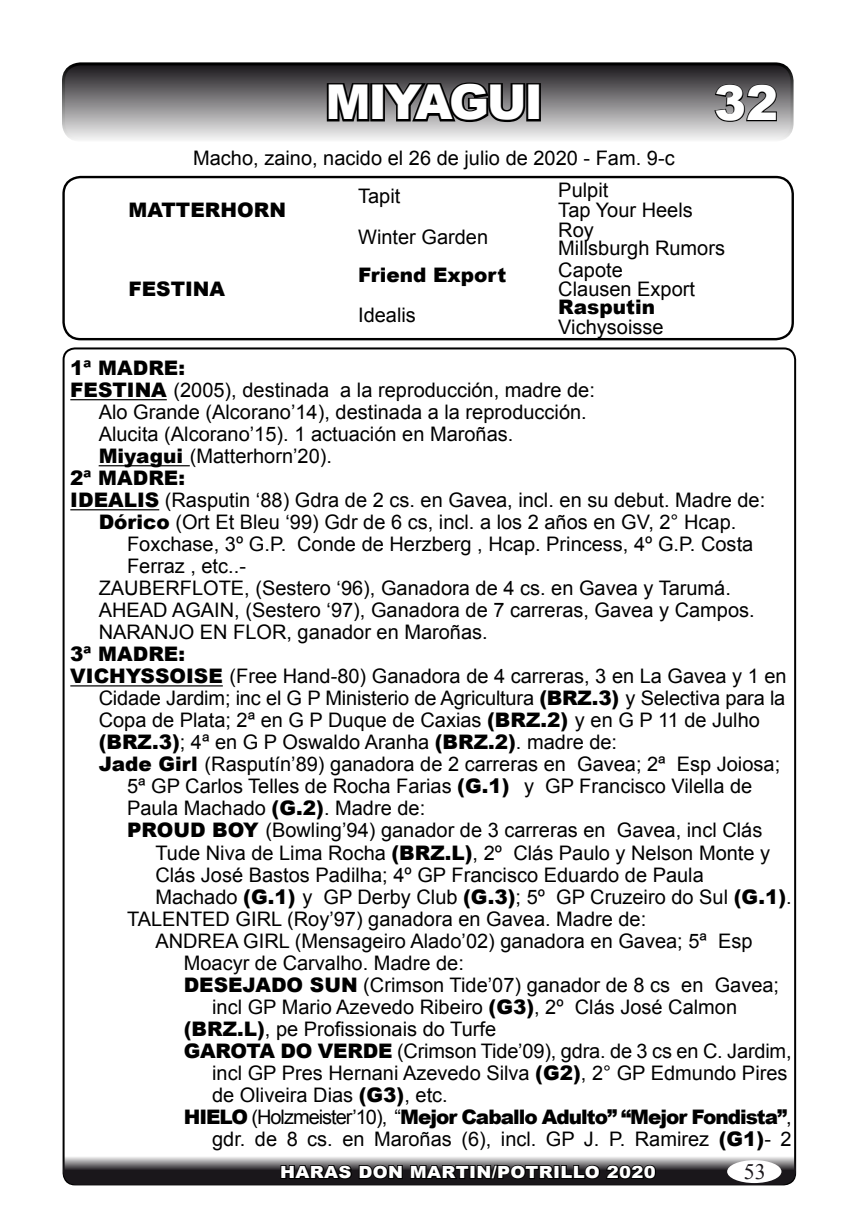
<style>
.page{position:relative;width:862px;height:1231px;background:#fff}
.page>*{position:absolute;margin:0;border:0;box-sizing:border-box;transform-origin:0 0}
.t1{font:900 48px "Arial";letter-spacing:-.05em;color:#fff}
.t2{font:22px "Times New Roman";color:#1a171b}
.t3{font:20px "Arial";color:#000}
.t4{font:900 20px "Arial";color:#000}
.t5{font:900 20px "Arial";letter-spacing:-.05em;color:#000}
.t6{font:900 16.8px "Arial";letter-spacing:.02em;color:#fff;scale:1.08 1}
.s1{font-weight:900}
.s2{font-weight:400}
</style>
<div class="page">
<svg style="left:391px;top:1149px;width:74px;height:39px"></svg>
<div style="left:64px;top:348px;width:731px;height:836px;background:#fff;border-radius:11px"></div>
<div style="left:62px;top:176px;width:732px;height:164px;border:2px solid #000;border-radius:17px"></div>
<div style="left:63px;top:64px;width:729px;height:76px;background:linear-gradient(to bottom,#181519,#f0f0f0);border-radius:17px"></div>
<div style="left:62px;top:62px;width:731px;height:80px;border:3px solid #000;border-radius:17px"></div>
<svg style="left:63px;top:1155px;width:733px;height:29px;background:#626063"></svg>
<svg style="left:777px;top:1155px;width:19px;height:15px"></svg>
<svg style="left:63px;top:1155px;width:19px;height:15px"></svg>
<div style="left:727px;top:1159px;width:54px;height:23px;background:#fff;border-radius:50%"></div>
<svg style="left:325px;top:62px;width:46px;height:61px;background:#373638"></svg>
<div style="left:370px;top:83px;width:15px;height:38px;border:4px solid #000"></div>
<svg style="left:377px;top:80px;width:151px;height:45px;background:#4d4c4e"></svg>
<div style="left:526px;top:83px;width:15px;height:38px;border:4px solid #000"></div>
<hr style="left:70px;top:399px;width:97px;height:1px;background:#000">
<hr style="left:99px;top:465px;width:91px;height:1px;background:#000">
<hr style="left:70px;top:509px;width:89px;height:1px;background:#000">
<hr style="left:70px;top:685px;width:153px;height:1px;background:#000">
<svg style="left:279px;top:1155px;width:191px;height:25px;background:#585658"></svg>
<div style="left:469px;top:1164px;width:6px;height:14px;border:2px solid #000"></div>
<svg style="left:476px;top:1163px;width:181px;height:17px;background:#1e1d1f"></svg>
<svg style="left:713px;top:83px;width:65px;height:40px;background:#646364"></svg>
<h1 class="t1" style="left:325px;top:67px;width:219px">MIYAGUI</h1>
<p class="t3" style="left:193px;top:144px;width:483px">Macho, zaino, nacido el 26 de julio de 2020 - Fam. 9-c</p>
<h1 class="t1" style="left:714px;top:68px;width:66px">32</h1>
<p class="t4" style="left:128px;top:195px;width:159px">MATTERHORN</p>
<p class="t4" style="left:128px;top:274px;width:98px">FESTINA</p>
<p class="t3" style="left:358px;top:182px;width:44px">Tapit</p>
<p class="t3" style="left:358px;top:224px;width:132px">Winter Garden</p>
<p class="t4" style="left:358px;top:260px;width:150px">Friend Export</p>
<p class="t3" style="left:358px;top:302px;width:59px">Idealis</p>
<p class="t3" style="left:558px;top:177px;width:52px">Pulpit</p>
<p class="t3" style="left:558px;top:197px;width:136px">Tap Your Heels</p>
<p class="t3" style="left:558px;top:217px;width:37px">Roy</p>
<p class="t3" style="left:558px;top:235px;width:168px">Millsburgh Rumors</p>
<p class="t3" style="left:558px;top:256px;width:66px">Capote</p>
<p class="t3" style="left:558px;top:275px;width:138px">Clausen Export</p>
<p class="t4" style="left:558px;top:293px;width:98px">Rasputin</p>
<p class="t3" style="left:558px;top:313px;width:107px">Vichysoisse</p>
<p class="t4" style="left:70px;top:353px;width:116px">1ª MADRE:</p>
<p class="t3" style="left:70px;top:377px;width:526px"><span class="s1">FESTINA</span> (2005), destinada a la reproducción, madre de:</p>
<p class="t3" style="left:99px;top:399px;width:490px">Alo Grande (Alcorano’14), destinada a la reproducción.</p>
<p class="t3" style="left:99px;top:421px;width:416px">Alucita (Alcorano’15). 1 actuación en Maroñas.</p>
<p class="t3" style="left:99px;top:443px;width:235px"><span class="s1">Miyagui</span> (Matterhorn’20).</p>
<p class="t4" style="left:70px;top:463px;width:116px">2ª MADRE:</p>
<p class="t3" style="left:70px;top:487px;width:696px"><span class="s1">IDEALIS</span> (Rasputin ‘88) Gdra de 2 cs. en Gavea, incl. en su debut. Madre de:</p>
<p class="t3" style="left:99px;top:509px;width:639px"><span class="s1">Dórico</span> (Ort Et Bleu ‘99) Gdr de 6 cs, incl. a los 2 años en GV, 2° Hcap.</p>
<p class="t3" style="left:127px;top:531px;width:628px">Foxchase, 3º G.P. Conde de Herzberg , Hcap. Princess, 4º G.P. Costa</p>
<p class="t3" style="left:127px;top:553px;width:120px">Ferraz , etc..-</p>
<p class="t3" style="left:99px;top:575px;width:634px">ZAUBERFLOTE, (Sestero ‘96), Ganadora de 4 cs. en Gavea y Tarumá.</p>
<p class="t3" style="left:99px;top:597px;width:657px">AHEAD AGAIN, (Sestero ‘97), Ganadora de 7 carreras, Gavea y Campos.</p>
<p class="t3" style="left:99px;top:619px;width:391px">NARANJO EN FLOR, ganador en Maroñas.</p>
<p class="t4" style="left:70px;top:639px;width:116px">3ª MADRE:</p>
<p class="t3" style="left:70px;top:663px;width:718px"><span class="s1">VICHYSSOISE</span> (Free Hand-80) Ganadora de 4 carreras, 3 en La Gavea y 1 en</p>
<p class="t3" style="left:99px;top:685px;width:688px">Cidade Jardim; inc el G P Ministerio de Agricultura <span class="s1">(BRZ.3)</span> y Selectiva para la</p>
<p class="t3" style="left:99px;top:707px;width:663px">Copa de Plata; 2ª en G P Duque de Caxias <span class="s1">(BRZ.2)</span> y en G P 11 de Julho</p>
<p class="t3" style="left:99px;top:729px;width:520px"><span class="s1">(BRZ.3)</span>; 4ª en G P Oswaldo Aranha <span class="s1">(BRZ.2)</span>. madre de:</p>
<p class="t3" style="left:99px;top:751px;width:683px"><span class="s1">Jade Girl</span> (Rasputín’89) ganadora de 2 carreras en Gavea; 2ª Esp Joiosa;</p>
<p class="t3" style="left:127px;top:773px;width:627px">5ª GP Carlos Telles de Rocha Farias <span class="s1">(G.1)</span> y GP Francisco Vilella de</p>
<p class="t3" style="left:127px;top:795px;width:300px">Paula Machado <span class="s1">(G.2)</span>. Madre de:</p>
<p class="t3" style="left:127px;top:817px;width:637px"><span class="s1">PROUD BOY</span> (Bowling’94) ganador de 3 carreras en Gavea, incl Clás</p>
<p class="t3" style="left:155px;top:839px;width:616px">Tude Niva de Lima Rocha <span class="s1">(BRZ.L)</span>, 2º Clás Paulo y Nelson Monte y</p>
<p class="t3" style="left:155px;top:861px;width:550px">Clás José Bastos Padilha; 4º GP Francisco Eduardo de Paula</p>
<p class="t3" style="left:155px;top:883px;width:638px">Machado <span class="s1">(G.1)</span> y GP Derby Club <span class="s1">(G.3)</span>; 5º GP Cruzeiro do Sul <span class="s1">(G.1)</span>.</p>
<p class="t3" style="left:127px;top:905px;width:521px">TALENTED GIRL (Roy’97) ganadora en Gavea. Madre de:</p>
<p class="t3" style="left:155px;top:927px;width:598px">ANDREA GIRL (Mensageiro Alado’02) ganadora en Gavea; 5ª Esp</p>
<p class="t3" style="left:184px;top:949px;width:282px">Moacyr de Carvalho. Madre de:</p>
<p class="t3" style="left:184px;top:971px;width:597px"><span class="s1">DESEJADO SUN</span> (Crimson Tide’07) ganador de 8 cs en Gavea;</p>
<p class="t3" style="left:212px;top:993px;width:526px">incl GP Mario Azevedo Ribeiro <span class="s1">(G3)</span>, 2º Clás José Calmon</p>
<p class="t3" style="left:184px;top:1015px;width:314px"><span class="s1">(BRZ.L)</span>, pe Profissionais do Turfe</p>
<p class="t3" style="left:184px;top:1037px;width:609px"><span class="s1">GAROTA DO VERDE</span> (Crimson Tide’09), gdra. de 3 cs en C. Jardim,</p>
<p class="t3" style="left:212px;top:1059px;width:577px">incl GP Pres Hernani Azevedo Silva <span class="s1">(G2)</span>, 2° GP Edmundo Pires</p>
<p class="t3" style="left:212px;top:1081px;width:237px">de Oliveira Dias <span class="s1">(G3)</span>, etc.</p>
<p class="t5" style="left:184px;top:1101px;width:609px">HIELO <span class="s2">(Holzmeister’10), “</span>Mejor Caballo Adulto” “Mejor Fondista”<span class="s2">,</span></p>
<p class="t3" style="left:212px;top:1125px;width:581px">gdr. de 8 cs. en Maroñas (6), incl. GP J. P. Ramirez <span class="s1">(G1)</span>- 2</p>
<p class="t6" style="left:280px;top:1159px;width:349px">HARAS DON MARTIN/POTRILLO 2020</p>
<p class="t2" style="left:744px;top:1156px;width:23px">53</p>
</div>
